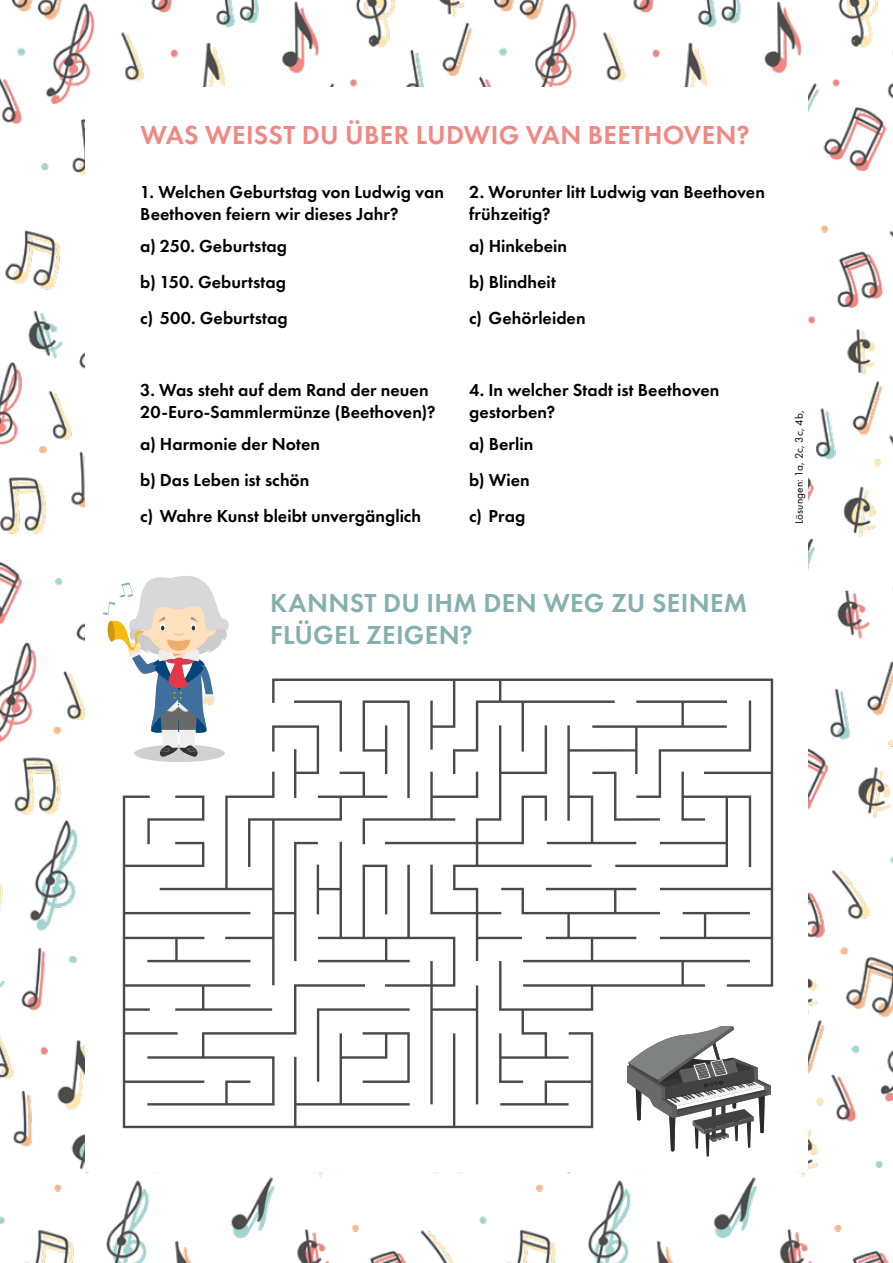
<style>
.page{position:relative;width:893px;height:1263px;background:#fff}
.page>*{position:absolute;margin:0;border:0;box-sizing:border-box;transform-origin:0 0}
.t1{font:600 27px/32.4px "Futura PT";letter-spacing:.015em;color:#85b0ae}
.t2{font:600 27px "Futura PT";letter-spacing:.015em;color:#f18883}
.t3{font:600 18px/36px "Futura PT";color:#000}
.t4{font:11.25px "Futura PT";letter-spacing:.02em;color:#000}
</style>
<div class="page">
<img style="left:0;top:0;width:893px;height:1263px">
<div style="left:85px;top:87px;width:723px;height:1084px;background:#fff"></div>
<svg style="left:478px;top:678px;width:295px;height:309px"></svg>
<svg style="left:478px;top:725px;width:69px;height:70px"></svg>
<svg style="left:547px;top:700px;width:204px;height:167px"></svg>
<svg style="left:123px;top:795px;width:470px;height:333px"></svg>
<svg style="left:499px;top:888px;width:251px;height:195px"></svg>
<svg style="left:102px;top:576px;width:376px;height:529px"></svg>
<svg style="left:627px;top:1026px;width:144px;height:131px"></svg>
<h1 class="t2" style="left:140px;top:118px;width:611px">WAS WEISST DU ÜBER LUDWIG VAN BEETHOVEN?</h1>
<p class="t3" style="left:140px;top:181px;width:305px;line-height:21.6px">1. Welchen Geburtstag von Ludwig van<br>Beethoven feiern wir dieses Jahr?</p>
<p class="t3" style="left:140px;top:228px;width:149px;text-align:justify">a) 250. Geburtstag b) 150. Geburtstag c) 500. Geburtstag</p>
<p class="t3" style="left:140px;top:379px;width:297px;line-height:21.6px">3. Was steht auf dem Rand der neuen<br>20-Euro-Sammlermünze (Beethoven)?</p>
<p class="t3" style="left:140px;top:426px;width:282px">a) Harmonie der Noten<br>b) Das Leben ist schön<br>c) Wahre Kunst bleibt unvergänglich</p>
<p class="t3" style="left:469px;top:181px;width:297px;line-height:21.6px">2. Worunter litt Ludwig van Beethoven frühzeitig?</p>
<p class="t3" style="left:469px;top:228px;width:118px">a) Hinkebein b) Blindheit<br>c) Gehörleiden</p>
<p class="t3" style="left:469px;top:379px;width:252px;line-height:21.6px">4. In welcher Stadt ist Beethoven gestorben?</p>
<p class="t3" style="left:469px;top:426px;width:66px">a) Berlin b) Wien c) Prag</p>
<h1 class="t1" style="left:270px;top:586px;width:479px">KANNST DU IHM DEN WEG ZU SEINEM<br>FLÜGEL ZEIGEN?</h1>
<p class="t4" style="left:792px;top:524px;width:115px;rotate:-90deg">Lösungen: 1a, 2c, 3c, 4b,</p>
</div>
